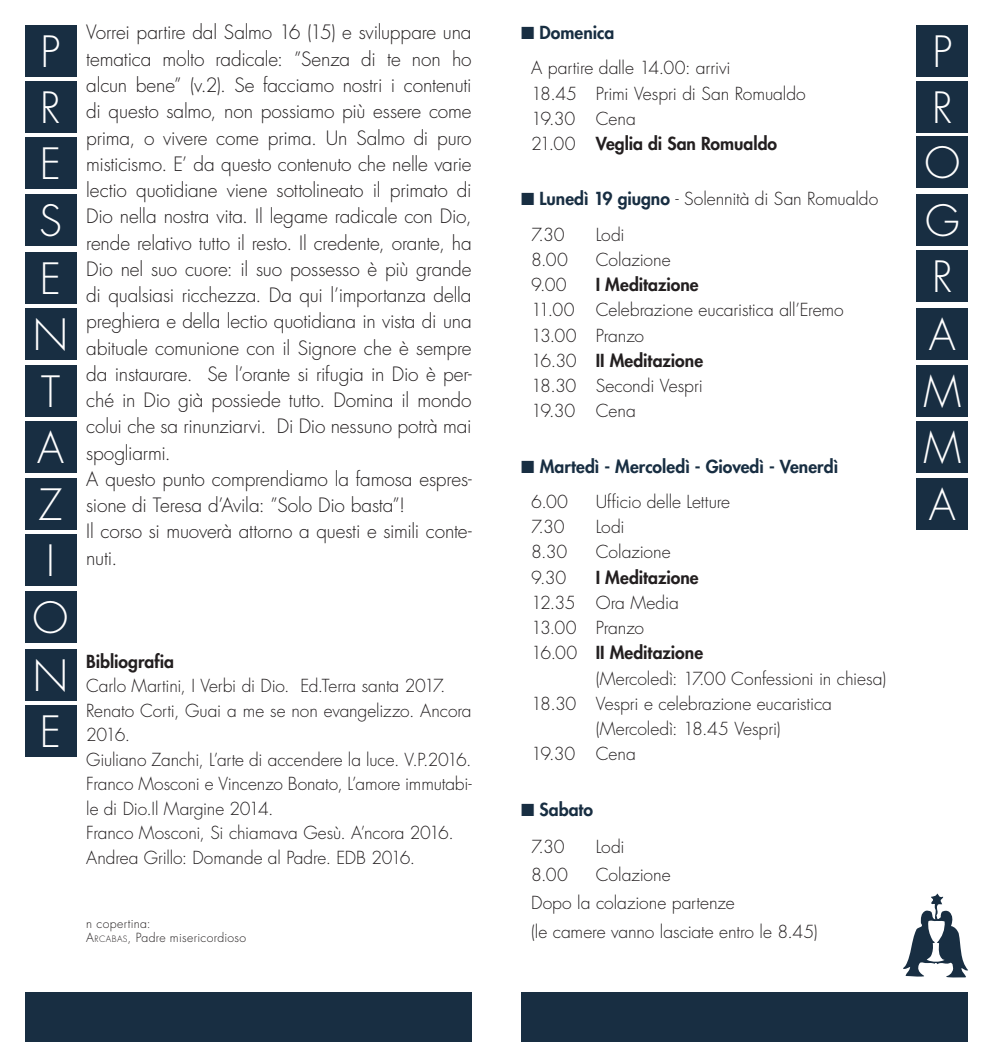
<style>
.page{position:relative;width:993px;height:1042px;background:#fff}
.page>*{position:absolute;margin:0;border:0;box-sizing:border-box;transform-origin:0 0}
.Stile_di_paragrafo_2{font:300 42px "Futura";color:#fff}
.t1{font:300 19.25px/26.2px "Futura";letter-spacing:-.01em;color:#231f20}
.Ora_incontro{font:300 17.5px "Futura";letter-spacing:-.005em;color:#231f20}
._1_Data{font:300 17.5px/24.5px "Futura";letter-spacing:-.01em;color:#231f20}
.Ora_incontro-2{font:800 17.5px "Futura";color:#231f20}
._1_Data-2{font:800 17.5px "Futura";letter-spacing:.005em;color:#182e42}
.Sottotitolo{font:800 17.5px "Futura";letter-spacing:-.005em;color:#231f20}
.t2{font:300 12.25px "Futura";letter-spacing:.025em;color:#231f20}
.s1{font-weight:300}
.s2{color:#182e42}
.s3{font-weight:800;color:#182e42}
.s4{font-style:inherit}
.s5{font-size:8.58px}
</style>
<div class="page">
<div style="left:25px;top:992px;width:446px;height:50px;background:#182e42"></div>
<div style="left:521px;top:992px;width:446px;height:50px;background:#182e42"></div>
<svg style="left:903px;top:893px;width:64px;height:85px"></svg>
<div style="left:25px;top:365px;width:51px;height:51px;background:#182e42"></div>
<div style="left:916px;top:365px;width:51px;height:51px;background:#182e42"></div>
<div style="left:916px;top:421px;width:51px;height:52px;background:#182e42"></div>
<div style="left:25px;top:252px;width:51px;height:52px;background:#182e42"></div>
<div style="left:916px;top:251px;width:51px;height:51px;background:#182e42"></div>
<div style="left:25px;top:138px;width:51px;height:51px;background:#182e42"></div>
<div style="left:916px;top:136px;width:51px;height:51px;background:#182e42"></div>
<div style="left:25px;top:308px;width:51px;height:52px;background:#182e42"></div>
<div style="left:916px;top:308px;width:51px;height:52px;background:#182e42"></div>
<div style="left:916px;top:478px;width:51px;height:51px;background:#182e42"></div>
<div style="left:25px;top:194px;width:51px;height:52px;background:#182e42"></div>
<div style="left:916px;top:194px;width:51px;height:52px;background:#182e42"></div>
<div style="left:25px;top:81px;width:51px;height:52px;background:#182e42"></div>
<div style="left:916px;top:81px;width:51px;height:52px;background:#182e42"></div>
<div style="left:25px;top:25px;width:51px;height:51px;background:#182e42"></div>
<div style="left:916px;top:25px;width:51px;height:51px;background:#182e42"></div>
<div style="left:25px;top:649px;width:51px;height:51px;background:#182e42"></div>
<div style="left:25px;top:534px;width:51px;height:52px;background:#182e42"></div>
<div style="left:25px;top:705px;width:51px;height:51px;background:#182e42"></div>
<div style="left:25px;top:591px;width:51px;height:51px;background:#182e42"></div>
<div style="left:25px;top:478px;width:51px;height:51px;background:#182e42"></div>
<div style="left:25px;top:421px;width:51px;height:52px;background:#182e42"></div>
<p class="t1" style="left:86px;top:20px;width:387px;text-align:justify">Vorrei partire dal Salmo 16 (15) e sviluppare una tematica molto radicale: ”Senza di te non ho alcun bene” (v.2). Se facciamo nostri i contenuti di questo salmo, non possiamo più essere come prima, o vivere come prima. Un Salmo di puro misticismo. E’ da questo contenuto che nelle varie lectio quotidiane viene sottolineato il primato di Dio nella nostra vita. Il legame radicale con Dio, rende relativo tutto il resto. Il credente, orante, ha Dio nel suo cuore: il suo possesso è più grande di qualsiasi ricchezza. Da qui l’importanza della preghiera e della lectio quotidiana in vista di una abituale comunione con il Signore che è sempre da instaurare. Se l’orante si rifugia in Dio è per&shy;ché in Dio già possiede tutto. Domina il mondo colui che sa rinunziarvi. Di Dio nessuno potrà mai spogliarmi.</p>
<p class="t1" style="left:86px;top:466px;width:387px">A questo punto comprendiamo la famosa espres&shy;sione di Teresa d’Avila: ”Solo Dio basta”!</p>
<p class="t1" style="left:86px;top:519px;width:387px">Il corso si muoverà attorno a questi e simili conte&shy;nuti.</p>
<p class="_1_Data-2" style="left:521px;top:22px;width:94px">■ Domenica</p>
<p class="Ora_incontro" style="left:531px;top:57px;width:201px">A partire dalle 14.00: arrivi</p>
<p class="Ora_incontro" style="left:531px;top:83px;width:276px">18.45 Primi Vespri di San Romualdo</p>
<p class="Ora_incontro" style="left:531px;top:108px;width:106px">19.30 Cena</p>
<p class="Ora_incontro-2" style="left:531px;top:132px;width:247px"><span class="s1">21.00</span> Veglia di San Romualdo</p>
<p class="_1_Data" style="left:521px;top:187px;width:358px"><span class="s2">■</span> <span class="s3">Lunedì 19 giugno</span> - Solennità di San Romualdo</p>
<p class="Ora_incontro" style="left:531px;top:224px;width:35px">7.30</p>
<p class="Ora_incontro" style="left:595px;top:224px;width:30px">Lodi</p>
<p class="Ora_incontro" style="left:531px;top:249px;width:38px">8.00</p>
<p class="Ora_incontro" style="left:595px;top:249px;width:76px">Colazione</p>
<p class="Ora_incontro" style="left:531px;top:274px;width:37px">9.00</p>
<p class="Ora_incontro-2" style="left:595px;top:273px;width:104px">I Meditazione</p>
<p class="Ora_incontro" style="left:531px;top:299px;width:314px">11.00 Celebrazione eucaristica all’Eremo</p>
<p class="Ora_incontro" style="left:531px;top:324px;width:114px">13.00 Pranzo</p>
<p class="Ora_incontro-2" style="left:531px;top:349px;width:173px"><span class="s1">16.30</span> II Meditazione</p>
<p class="Ora_incontro" style="left:531px;top:375px;width:173px">18.30 Secondi Vespri</p>
<p class="Ora_incontro" style="left:531px;top:400px;width:106px">19.30 Cena</p>
<p class="Stile_di_paragrafo_2" style="left:41px;top:26px;width:21px">P</p>
<p class="Stile_di_paragrafo_2" style="left:932px;top:26px;width:21px">P</p>
<p class="Stile_di_paragrafo_2" style="left:40px;top:82px;width:22px">R</p>
<p class="Stile_di_paragrafo_2" style="left:931px;top:82px;width:22px">R</p>
<p class="Stile_di_paragrafo_2" style="left:40px;top:139px;width:23px">E</p>
<p class="Stile_di_paragrafo_2" style="left:924px;top:137px;width:37px">O</p>
<p class="Stile_di_paragrafo_2" style="left:39px;top:195px;width:24px">S</p>
<p class="Stile_di_paragrafo_2" style="left:924px;top:195px;width:36px">G</p>
<p class="Stile_di_paragrafo_2" style="left:40px;top:253px;width:23px">E</p>
<p class="Stile_di_paragrafo_2" style="left:931px;top:251px;width:22px">R</p>
<p class="Stile_di_paragrafo_2" style="left:33px;top:309px;width:37px">N</p>
<p class="Stile_di_paragrafo_2" style="left:928px;top:309px;width:28px">A</p>
<p class="Stile_di_paragrafo_2" style="left:41px;top:366px;width:20px">T</p>
<p class="Stile_di_paragrafo_2" style="left:923px;top:366px;width:39px">M</p>
<p class="Stile_di_paragrafo_2" style="left:923px;top:422px;width:39px">M</p>
<p class="Stile_di_paragrafo_2" style="left:37px;top:422px;width:28px">A</p>
<p class="_1_Data-2" style="left:521px;top:455px;width:318px">■ Martedì - Mercoledì - Giovedì - Venerdì</p>
<p class="Ora_incontro" style="left:531px;top:491px;width:38px">6.00</p>
<p class="Ora_incontro" style="left:595px;top:491px;width:136px">Ufficio delle Letture</p>
<p class="Ora_incontro" style="left:531px;top:516px;width:35px">7.30</p>
<p class="Ora_incontro" style="left:595px;top:516px;width:30px">Lodi</p>
<p class="Ora_incontro" style="left:531px;top:541px;width:38px">8.30</p>
<p class="Ora_incontro" style="left:595px;top:541px;width:76px">Colazione</p>
<p class="Ora_incontro" style="left:531px;top:566px;width:36px">9.30</p>
<p class="Ora_incontro-2" style="left:595px;top:566px;width:104px">I Meditazione</p>
<p class="Ora_incontro" style="left:531px;top:592px;width:149px">12.35 Ora Media</p>
<p class="Ora_incontro" style="left:531px;top:617px;width:114px">13.00 Pranzo</p>
<p class="Ora_incontro-2" style="left:531px;top:642px;width:173px"><span class="s1">16.00</span> II Meditazione</p>
<p class="Ora_incontro" style="left:595px;top:667px;width:292px">(Mercoledì: 17.00 Confessioni in chiesa)</p>
<p class="Ora_incontro" style="left:531px;top:693px;width:302px">18.30 Vespri e celebrazione eucaristica</p>
<p class="Ora_incontro" style="left:595px;top:718px;width:186px">(Mercoledì: 18.45 Vespri)</p>
<p class="Ora_incontro" style="left:531px;top:743px;width:106px">19.30 Cena</p>
<p class="Stile_di_paragrafo_2" style="left:928px;top:479px;width:28px">A</p>
<p class="Stile_di_paragrafo_2" style="left:39px;top:479px;width:25px">Z</p>
<p class="Stile_di_paragrafo_2" style="left:46px;top:535px;width:10px">I</p>
<p class="Stile_di_paragrafo_2" style="left:33px;top:592px;width:37px">O</p>
<p class="Sottotitolo" style="left:86px;top:650px;width:89px">Bibliografia</p>
<p class="_1_Data" style="left:86px;top:674px;width:360px">Carlo Martini, I Verbi di Dio. Ed.Terra santa 2017.</p>
<p class="_1_Data" style="left:86px;top:699px;width:387px">Renato Corti, Guai a me se non evangelizzo. Ancora<br>2016.</p>
<p class="_1_Data" style="left:86px;top:748px;width:387px">Giuliano Zanchi, L’arte di accendere la luce. V.P.2016.</p>
<p class="_1_Data" style="left:86px;top:772px;width:387px">Franco Mosconi e Vincenzo Bonato, L’amore immutabi&shy;le di Dio.Il Margine 2014.</p>
<p class="_1_Data" style="left:86px;top:821px;width:369px">Franco Mosconi, Si chiamava Gesù. A’ncora 2016.</p>
<p class="_1_Data" style="left:86px;top:846px;width:330px">Andrea Grillo: Domande al Padre. EDB 2016.</p>
<p class="Stile_di_paragrafo_2" style="left:33px;top:650px;width:37px">N</p>
<p class="Stile_di_paragrafo_2" style="left:40px;top:706px;width:23px">E</p>
<p class="_1_Data-2" style="left:521px;top:798px;width:73px">■ Sabato</p>
<p class="Ora_incontro" style="left:531px;top:836px;width:35px">7.30</p>
<p class="Ora_incontro" style="left:595px;top:836px;width:30px">Lodi</p>
<p class="Ora_incontro" style="left:531px;top:864px;width:38px">8.00</p>
<p class="Ora_incontro" style="left:595px;top:864px;width:76px">Colazione</p>
<p class="Ora_incontro" style="left:531px;top:892px;width:205px">Dopo la colazione partenze</p>
<p class="Ora_incontro" style="left:531px;top:921px;width:288px">(le camere vanno lasciate entro le 8.45)</p>
<p class="t2" style="left:86px;top:916px;width:66px">n copertina:</p>
<p class="t2" style="left:86px;top:930px;width:161px"><span class="s4">A</span><span class="s5">RCABAS</span>, Padre misericordioso</p>
</div>
